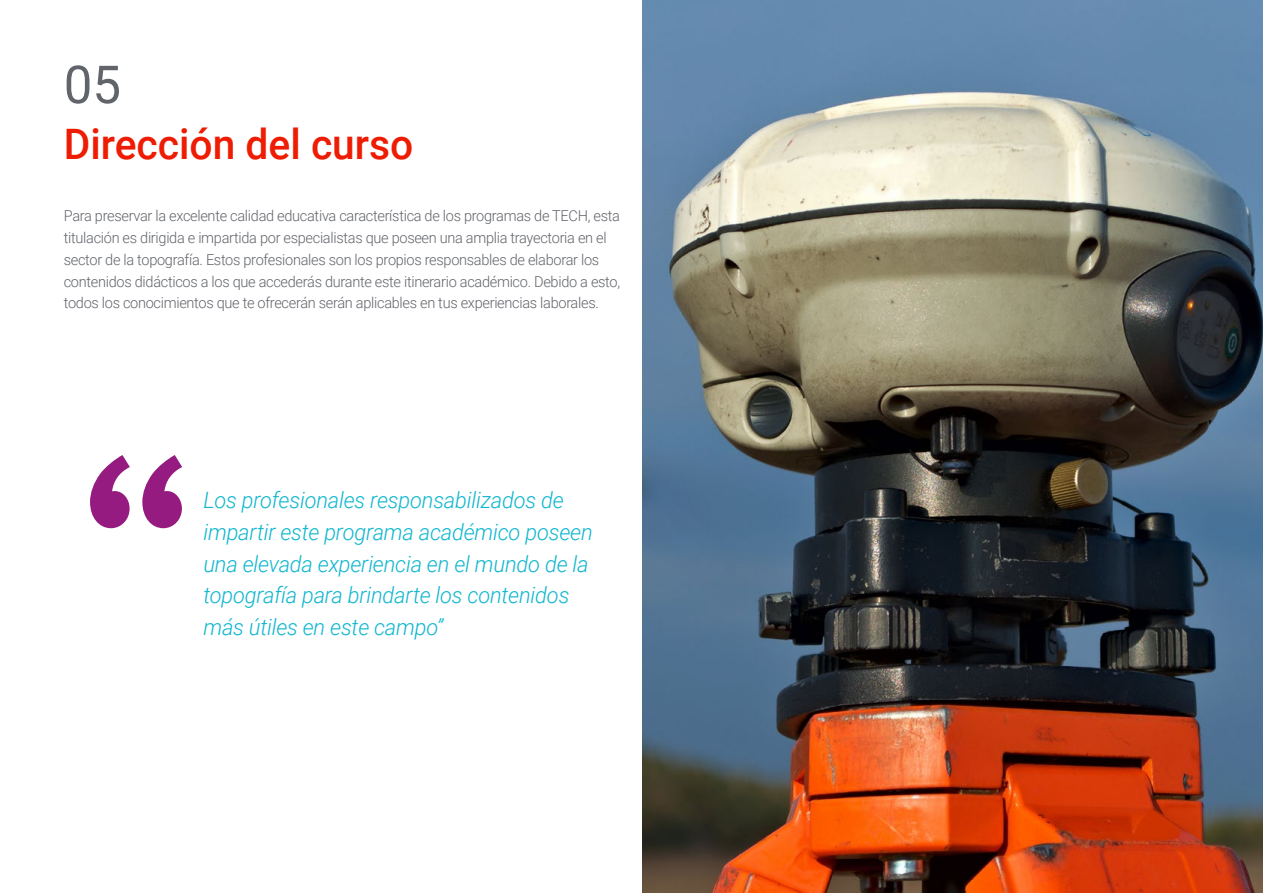
<style>
.page{position:relative;width:1263px;height:893px;background:#fff}
.page>*{position:absolute;margin:0;border:0;box-sizing:border-box;transform-origin:0 0}
.t1{font:52.5px "Roboto";color:#61646a}
.t2{font:500 42px "Roboto";color:#ee1c02}
.t3{font:italic 300 22.5px/31.5px "Roboto";letter-spacing:-.01em;color:#0fb6cf}
.t4{font:300 15px/21.8px "Roboto";letter-spacing:-.02em;color:#61646a}
</style>
<div class="page">
<img style="left:642px;top:0;width:621px;height:893px">
<svg style="left:90px;top:455px;width:92px;height:73px"></svg>
<h1 class="t1" style="left:64px;top:48px;width:59px">05</h1>
<h2 class="t2" style="left:64px;top:115px;width:351px">Dirección del curso</h2>
<p class="t4" style="left:64px;top:205px;width:558px">Para preservar la excelente calidad educativa característica de los programas de TECH, esta titulación es dirigida e impartida por especialistas que poseen una amplia trayectoria en el sector de la topografía. Estos profesionales son los propios responsables de elaborar los contenidos didácticos a los que accederás durante este itinerario académico. Debido a esto, todos los conocimientos que te ofrecerán serán aplicables en tus experiencias laborales.</p>
<h3 class="t3" style="left:203px;top:484px;width:391px">Los profesionales responsabilizados de impartir este programa académico poseen una elevada experiencia en el mundo de la topografía para brindarte los contenidos más útiles en este campo”</h3>
</div>
